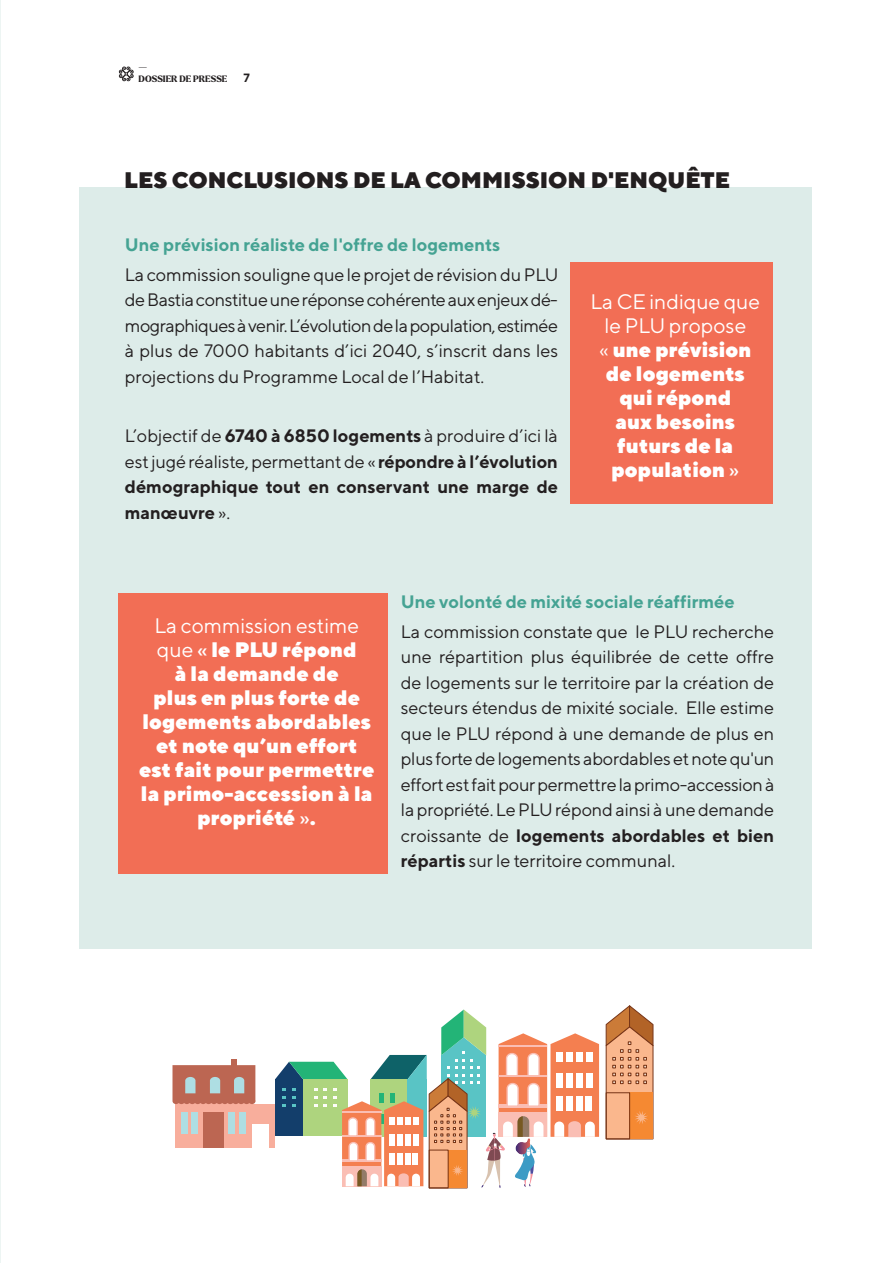
<style>
.page{position:relative;width:893px;height:1263px;background:#fff}
.page>*{position:absolute;margin:0;border:0;box-sizing:border-box;transform-origin:0 0}
.t1{font:900 22.5px "TT Norms";color:#231f20}
.t2{font:900 21px/24px "TT Norms";color:#fff;text-align:center}
.t3{font:18px/25.5px "TT Norms";color:#231f20;text-align:justify}
.t4{font:700 18px/25.5px "TT Norms";color:#231f20;text-align:justify}
.t5{font:700 18px "TT Norms";color:#45a393}
.t6{font:700 12px "TT Norms";color:#231f20}
.t7{font:800 9px/12px "Larken";color:#231f20}
.s1{font-weight:400}
.s2{font-weight:500}
.s3{font-weight:700}
</style>
<div class="page">
<div style="left:80px;top:187px;width:732px;height:761px;background:#ddece9"></div>
<svg style="left:606px;top:1005px;width:47px;height:134px;background:#e49e6e"></svg>
<svg style="left:275px;top:1009px;width:324px;height:179px"></svg>
<div style="left:248px;top:1104px;width:27px;height:20px;background:#f8ae9c"></div>
<div style="left:176px;top:1075px;width:76px;height:73px;background:#f8ae9c"></div>
<div style="left:181px;top:1112px;width:6px;height:22px;background:#aedee3"></div>
<div style="left:191px;top:1112px;width:7px;height:22px;background:#aedee3"></div>
<div style="left:229px;top:1112px;width:6px;height:22px;background:#aedee3"></div>
<div style="left:239px;top:1112px;width:7px;height:22px;background:#aedee3"></div>
<div style="left:203px;top:1112px;width:21px;height:35px;background:#bc6652"></div>
<svg style="left:172px;top:1065px;width:84px;height:39px;background:#bb7a6a"></svg>
<div style="left:232px;top:1059px;width:5px;height:9px;background:#bc6652"></div>
<div style="left:269px;top:1123px;width:6px;height:25px;background:#f8ae9c"></div>
<div style="left:571px;top:263px;width:202px;height:241px;background:#f26e55"></div>
<div style="left:118px;top:593px;width:270px;height:280px;background:#f26e55"></div>
<svg style="left:119px;top:67px;width:15px;height:14px"></svg>
<p class="t7" style="left:139px;top:61px;width:90px">—<br>DOSSIER DE PRESSE</p>
<p class="t6" style="left:244px;top:73px;width:8px">7</p>
<p class="t1" style="left:124px;top:166px;width:607px">LES CONCLUSIONS DE LA COMMISSION D'ENQUÊTE</p>
<p class="t5" style="left:125px;top:238px;width:377px">Une prévision réaliste de l'offre de logements</p>
<p class="t3" style="left:125px;top:263px;width:435px">La commission souligne que le projet de révision du PLU de Bastia constitue une réponse cohérente aux enjeux dé&shy;mographiques à venir. L’évolution de la population, estimée à plus de 7000 habitants d’ici 2040, s’inscrit dans les projections du Programme Local de l’Habitat.</p>
<p class="t4" style="left:125px;top:425px;width:435px"><span class="s1">L’objectif de</span> 6740 à 6850 logements <span class="s1">à produire d’ici là est jugé réaliste, permettant de «</span> répondre à l’évolution démographique tout en conservant une marge de manœuvre <span class="s1">».</span></p>
<p class="t2" style="left:590px;top:290px;width:171px"><span class="s1">La CE indique que le PLU propose<br>«</span> une prévision de logements qui répond<br>aux besoins futurs de la population <span class="s2">»</span></p>
<p class="t2" style="left:139px;top:613px;width:237px"><span class="s1">La commission estime que</span> <span class="s2">«</span> le PLU répond<br>à la demande de<br>plus en plus forte de logements abordables et note qu’un effort est fait pour permettre la primo-accession à la propriété <span class="s2">»</span>.</p>
<p class="t5" style="left:401px;top:595px;width:335px">Une volonté de mixité sociale réaffirmée</p>
<p class="t3" style="left:401px;top:620px;width:375px">La commission constate que le PLU recherche une répartition plus équilibrée de cette offre de logements sur le territoire par la création de secteurs étendus de mixité sociale. Elle estime que le PLU répond à une demande de plus en plus forte de logements abordables et note qu'un effort est fait pour permettre la primo-accession à la propriété. Le PLU répond ainsi à une demande croissante de <span class="s3">logements abordables et bien répartis</span> sur le territoire communal.</p>
</div>
